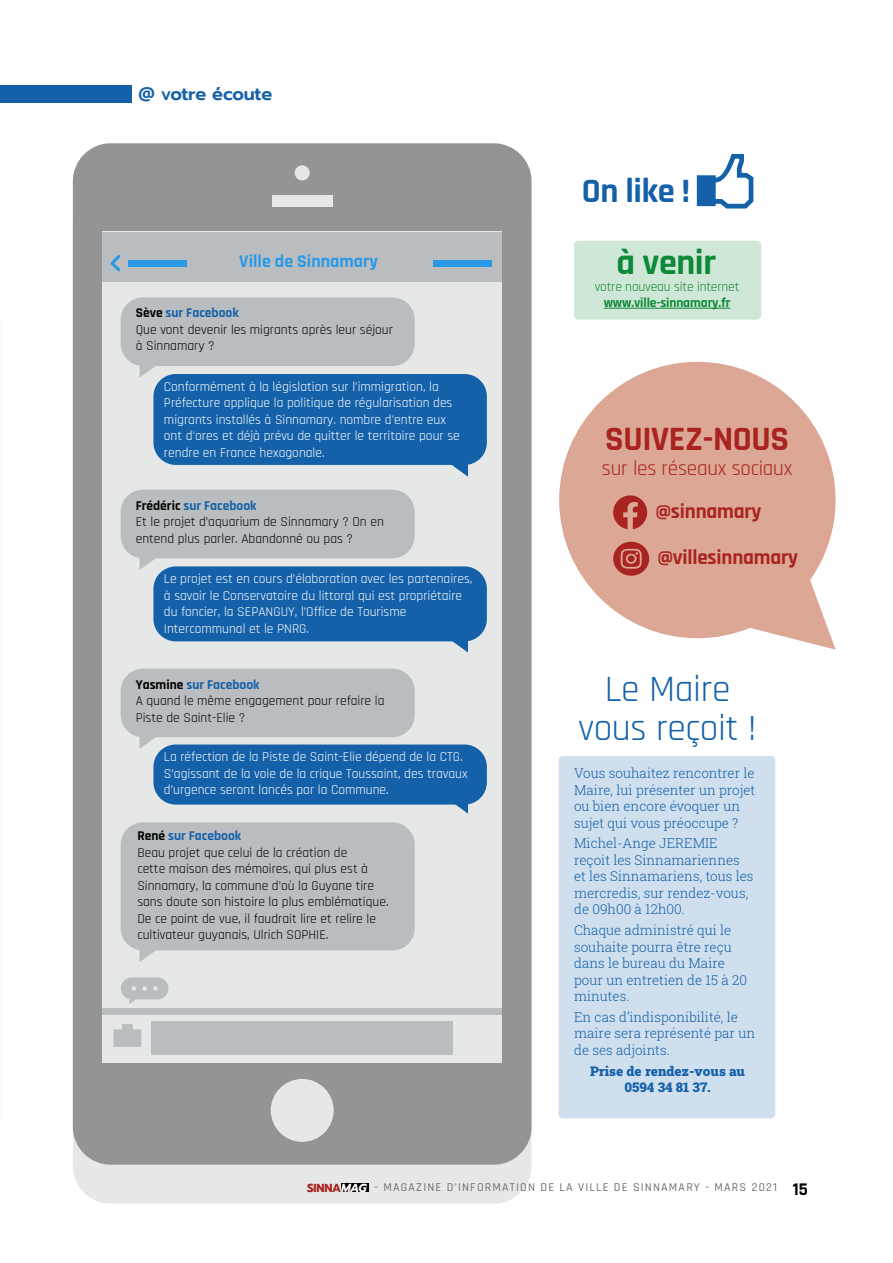
<style>
.page{position:relative;width:893px;height:1263px;background:#fff}
.page>*{position:absolute;margin:0;border:0;box-sizing:border-box;transform-origin:0 0}
.t1{font:37.5px/39px "Rajdhani";letter-spacing:-.01em;color:#1461a9;text-align:center}
.t2{font:700 36px "Rajdhani";letter-spacing:-.01em;color:#0d8937}
.t3{font:700 34.5px "Rajdhani";letter-spacing:-.01em;color:#a92321}
.t4{font:700 34.5px "Rajdhani";letter-spacing:-.01em;color:#1461a9}
.t5{font:700 21px "Rajdhani";letter-spacing:-.01em;color:#a92321}
.t6{font:21px "Rajdhani";letter-spacing:-.01em;color:#a92321}
.t7{font:700 18px "Rajdhani";color:#2999e6}
.t8{font:600 18px "Prompt";letter-spacing:-.01em;color:#1461a9}
.t9{font:13.5px/16.5px "Rajdhani";color:#fff}
.t10{font:13.5px/16.5px "Rajdhani";color:#000}
.t11{font:13.5px/16.5px "Roboto Slab";color:#1461a9}
.t12{font:13.5px "Rajdhani";letter-spacing:-.01em;color:#0d8937}
.t13{font:700 13.5px "Rajdhani";letter-spacing:-.01em;color:#0d8937}
.t14{font:500 12px "Rajdhani";letter-spacing:.1em;color:#706f6f}
.s1{font-weight:700}
.s2{font-weight:700;color:#1461a9}
.s3{font-family:"Prompt";font-weight:700;font-size:11.55px;color:#a92321}
.s4{font-family:"Prompt";font-weight:700;font-style:italic;font-size:11.55px;color:#fff}
.s5{font-weight:700;font-size:18px;color:#000}
</style>
<div class="page">
<div style="left:559px;top:756px;width:216px;height:362px;background:#d0dfee;border-radius:4px"></div>
<svg style="left:697px;top:154px;width:56px;height:54px"></svg>
<div style="left:73px;top:182px;width:458px;height:1022px;background:#e6e8e8;border-radius:38px"></div>
<div style="left:73px;top:143px;width:458px;height:1022px;background:#949494;border-radius:38px"></div>
<div style="left:272px;top:195px;width:60px;height:11px;background:#e6e8e8"></div>
<div style="left:295px;top:165px;width:15px;height:15px;background:#e6e8e8;border-radius:50%"></div>
<div style="left:271px;top:1079px;width:63px;height:63px;background:#e6e8e8;border-radius:50%"></div>
<div style="left:102px;top:232px;width:400px;height:831px;background:#e6e8e8"></div>
<div style="left:102px;top:1008px;width:400px;height:7px;background:#babdbf"></div>
<div style="left:151px;top:1021px;width:302px;height:34px;background:#babdbf"></div>
<svg style="left:129px;top:999px;width:10px;height:5px"></svg>
<div style="left:121px;top:977px;width:47px;height:22px;background:#babdbf;border-radius:11px"></div>
<svg style="left:132px;top:986px;width:4px;height:5px"></svg>
<svg style="left:153px;top:986px;width:5px;height:5px"></svg>
<svg style="left:142px;top:986px;width:5px;height:5px"></svg>
<div style="left:102px;top:232px;width:400px;height:50px;background:#babdbf"></div>
<div style="left:433px;top:260px;width:59px;height:6px;background:#2999e6"></div>
<div style="left:128px;top:260px;width:59px;height:6px;background:#2999e6"></div>
<svg style="left:110px;top:255px;width:11px;height:17px"></svg>
<svg style="left:114px;top:1024px;width:27px;height:23px"></svg>
<div style="left:153px;top:374px;width:334px;height:91px;background:#1461a9;border-radius:22px"></div>
<svg style="left:449px;top:464px;width:19px;height:13px"></svg>
<div style="left:121px;top:297px;width:294px;height:69px;background:#babdbf;border-radius:22px"></div>
<svg style="left:140px;top:366px;width:16px;height:11px"></svg>
<div style="left:121px;top:490px;width:294px;height:68px;background:#babdbf;border-radius:22px"></div>
<svg style="left:140px;top:558px;width:19px;height:12px"></svg>
<div style="left:121px;top:669px;width:294px;height:68px;background:#babdbf;border-radius:22px"></div>
<svg style="left:140px;top:737px;width:19px;height:12px"></svg>
<div style="left:121px;top:822px;width:294px;height:128px;background:#babdbf;border-radius:22px"></div>
<svg style="left:140px;top:950px;width:19px;height:12px"></svg>
<svg style="left:559px;top:362px;width:277px;height:288px;fill:#dca794"></svg>
<svg style="left:613px;top:495px;width:34px;height:34px"></svg>
<svg style="left:613px;top:542px;width:36px;height:34px"></svg>
<div style="left:574px;top:241px;width:187px;height:79px;background:#cfe7d7;border-radius:4px"></div>
<hr style="left:604px;top:308px;width:126px;height:1px;background:#0d8937">
<div style="left:153px;top:566px;width:334px;height:75px;background:#1461a9;border-radius:22px"></div>
<svg style="left:449px;top:641px;width:19px;height:11px"></svg>
<div style="left:153px;top:744px;width:334px;height:61px;background:#1461a9;border-radius:22px"></div>
<svg style="left:449px;top:804px;width:19px;height:10px"></svg>
<div style="left:341px;top:1183px;width:28px;height:8px;background:#000"></div>
<div style="left:0;top:85px;width:132px;height:17px;background:#1461a9"></div>
<h3 class="t8" style="left:139px;top:81px;width:135px">@ votre écoute</h3>
<h3 class="t7" style="left:239px;top:250px;width:140px">Ville de Sinnamary</h3>
<p class="t10" style="left:136px;top:305px;width:259px"><span class="s1">Sève</span> <span class="s2">sur Facebook<br></span>Que vont devenir les migrants après leur séjour à Sinnamary ?</p>
<p class="t9" style="left:164px;top:378px;width:297px">Conformément à la législation sur l'immigration, la Préfecture applique la politique de régularisation des migrants installés à Sinnamary. nombre d'entre eux ont d'ores et déjà prévu de quitter le territoire pour se rendre en France hexagonale.</p>
<p class="t10" style="left:136px;top:497px;width:250px"><span class="s1">Frédéric</span> <span class="s2">sur Facebook<br></span>Et le projet d’aquarium de Sinnamary ? On en entend plus parler. Abandonné ou pas ?</p>
<p class="t9" style="left:164px;top:571px;width:310px">Le projet est en cours d’élaboration avec les partenaires, à savoir le Conservatoire du littoral qui est propriétaire du foncier, la SEPANGUY, l’Office de Tourisme Intercommunal et le PNRG.</p>
<p class="t10" style="left:136px;top:676px;width:250px"><span class="s1">Yasmine</span> <span class="s2">sur Facebook<br></span>A quand le même engagement pour refaire la<br>Piste de Saint-Elie ?</p>
<p class="t9" style="left:164px;top:749px;width:305px">La réfection de la Piste de Saint-Elie dépend de la CTG.<br>S’agissant de la voie de la crique Toussaint, des travaux d’urgence seront lancés par la Commune.</p>
<p class="t10" style="left:137px;top:828px;width:253px"><span class="s1">René</span> <span class="s2">sur Facebook<br></span>Beau projet que celui de la création de<br>cette maison des mémoires, qui plus est à Sinnamary, la commune d’où la Guyane tire sans doute son histoire la plus emblématique.<br>De ce point de vue, il faudrait lire et relire le cultivateur guyanais, Ulrich SOPHIE.</p>
<h3 class="t4" style="left:582px;top:170px;width:110px">On like !</h3>
<h2 class="t2" style="left:617px;top:241px;width:101px">à venir</h2>
<p class="t12" style="left:595px;top:279px;width:146px">votre nouveau site internet</p>
<p class="t13" style="left:604px;top:295px;width:128px">www.ville-sinnamary.fr</p>
<h3 class="t3" style="left:605px;top:418px;width:186px">SUIVEZ-NOUS</h3>
<h3 class="t6" style="left:602px;top:457px;width:192px">sur les réseaux sociaux</h3>
<h3 class="t5" style="left:655px;top:498px;width:107px">@sinnamary</h3>
<h3 class="t5" style="left:657px;top:544px;width:142px">@villesinnamary</h3>
<h1 class="t1" style="left:578px;top:671px;width:180px">Le Maire vous reçoit !</h1>
<p class="t11" style="left:574px;top:765px;width:183px">Vous souhaitez rencontrer le<br>Maire, lui présenter un projet ou bien encore évoquer un sujet qui vous préoccupe ?</p>
<p class="t11" style="left:574px;top:835px;width:181px">Michel-Ange JEREMIE reçoit les Sinnamariennes et les Sinnamariens, tous les mercredis, sur rendez-vous, de 09h00 à 12h00.</p>
<p class="t11" style="left:574px;top:922px;width:175px">Chaque administré qui le souhaite pourra être reçu dans le bureau du Maire pour un entretien de 15 à 20 minutes.</p>
<p class="t11" style="left:574px;top:1008px;width:183px">En cas d’indisponibilité, le maire sera représenté par un de ses adjoints.</p>
<p class="t11" style="left:590px;top:1062px;width:157px;text-align:center">Prise de rendez-vous au<br>0594 34 81 37.</p>
<p class="t14" style="left:307px;top:1180px;width:502px"><span class="s3">SINNA</span><span class="s4">MAG</span> - MAGAZINE D’INFORMATION DE LA VILLE DE SINNAMARY - MARS 2021 <span class="s5">15</span></p>
</div>
